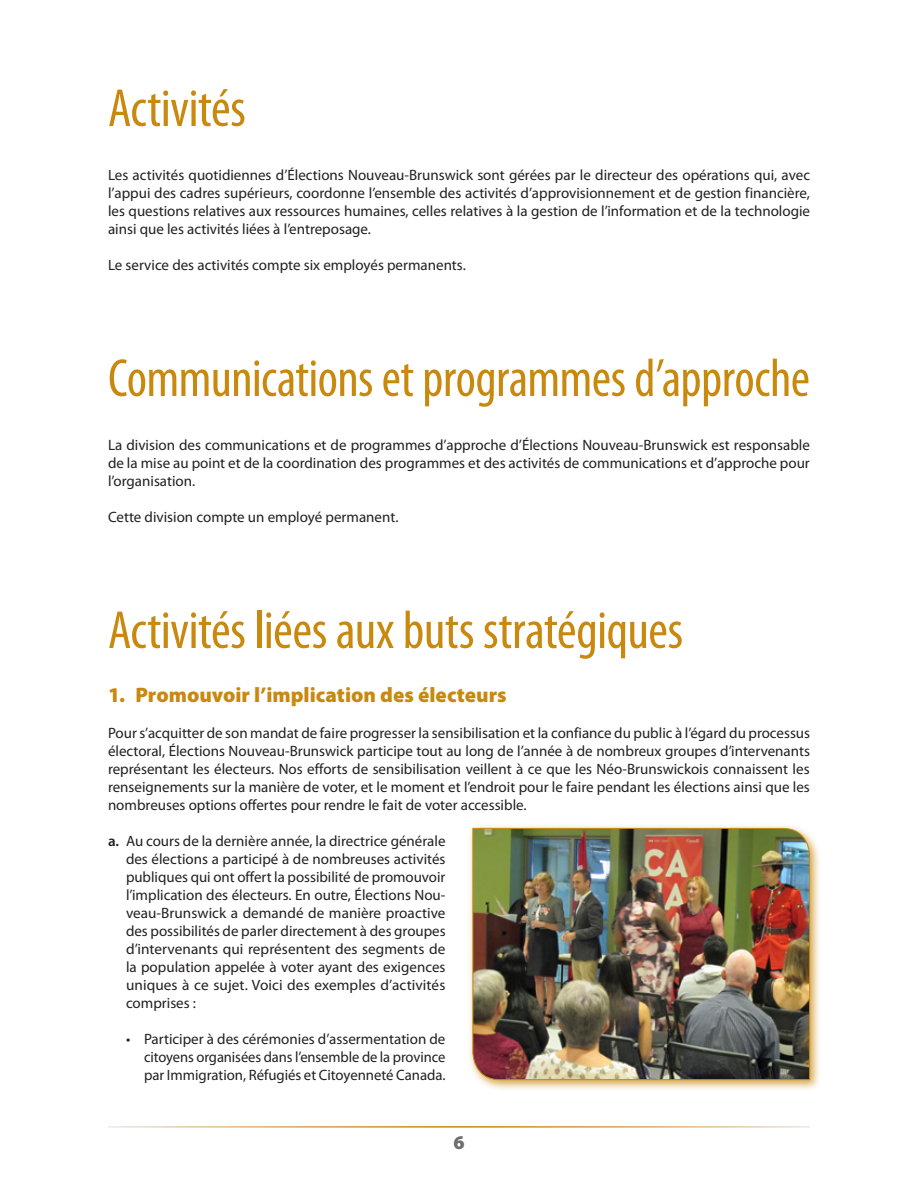
<style>
.page{position:relative;width:918px;height:1188px;background:#fff}
.page>*{position:absolute;margin:0;border:0;box-sizing:border-box;transform-origin:0 0}
.Head_1{font:condensed 54px "Myriad Pro";letter-spacing:-.01em;color:#c8890e}
.Head_2__1_col{font:900 21px "Myriad Pro";color:#c8890e}
.t1{font:900 19.5px "Myriad Pro";color:#6c6d70}
.text__1_col{font:15px/18px "Myriad Pro";color:#231f20;text-align:justify}
.s1{font-weight:600}
</style>
<div class="page">
<div style="left:467px;top:823px;width:354px;height:268px;background:#c8890e;opacity:.75"></div>
<img style="left:472px;top:828px;width:338px;height:252px">
<h1 class="Head_1" style="left:108px;top:76px;width:139px">Activités</h1>
<p class="text__1_col" style="left:108px;top:166px;width:704px">Les activités quotidiennes d’Élections Nouveau-Brunswick sont gérées par le directeur des opérations qui, avec l’appui des cadres supérieurs, coordonne l’ensemble des activités d’approvisionnement et de gestion financière, les questions relatives aux ressources humaines, celles relatives à la gestion de l’information et de la technologie ainsi que les activités liées à l’entreposage.</p>
<p class="text__1_col" style="left:108px;top:256px;width:359px">Le service des activités compte six employés permanents.</p>
<h1 class="Head_1" style="left:108px;top:346px;width:703px">Communications et programmes d’approche</h1>
<p class="text__1_col" style="left:108px;top:436px;width:704px">La division des communications et de programmes d’approche d’Élections Nouveau-Brunswick est responsable de la mise au point et de la coordination des programmes et des activités de communications et d’approche pour l’organisation.</p>
<p class="text__1_col" style="left:108px;top:508px;width:292px">Cette division compte un employé permanent.</p>
<h1 class="Head_1" style="left:108px;top:598px;width:577px">Activités liées aux buts stratégiques</h1>
<p class="Head_2__1_col" style="left:108px;top:681px;width:400px">1. Promouvoir l’implication des électeurs</p>
<p class="text__1_col" style="left:108px;top:724px;width:704px">Pour s’acquitter de son mandat de faire progresser la sensibilisation et la confiance du public à l’égard du processus électoral, Élections Nouveau-Brunswick participe tout au long de l’année à de nombreux groupes d’intervenants représentant les électeurs. Nos efforts de sensibilisation veillent à ce que les Néo-Brunswickois connaissent les renseignements sur la manière de voter, et le moment et l’endroit pour le faire pendant les élections ainsi que les nombreuses options offertes pour rendre le fait de voter accessible.</p>
<p class="text__1_col" style="left:126px;top:832px;width:321px;text-indent:-18px"><span class="s1">a.</span> Au cours de la dernière année, la directrice générale des élections a participé à de nombreuses activités publiques qui ont offert la possibilité de promouvoir l’implication des électeurs. En outre, Élections Nou&shy;veau-Brunswick a demandé de manière proactive des possibilités de parler directement à des groupes d’intervenants qui représentent des segments de la population appelée à voter ayant des exigences uniques à ce sujet. Voici des exemples d’activités comprises :</p>
<p class="text__1_col" style="left:144px;top:1030px;width:303px;text-indent:-18px">• Participer à des cérémonies d’assermentation de citoyens organisées dans l’ensemble de la province par Immigration, Réfugiés et Citoyenneté Canada.</p>
<h3 class="t1" style="left:453px;top:1129px;width:13px">6</h3>
</div>
